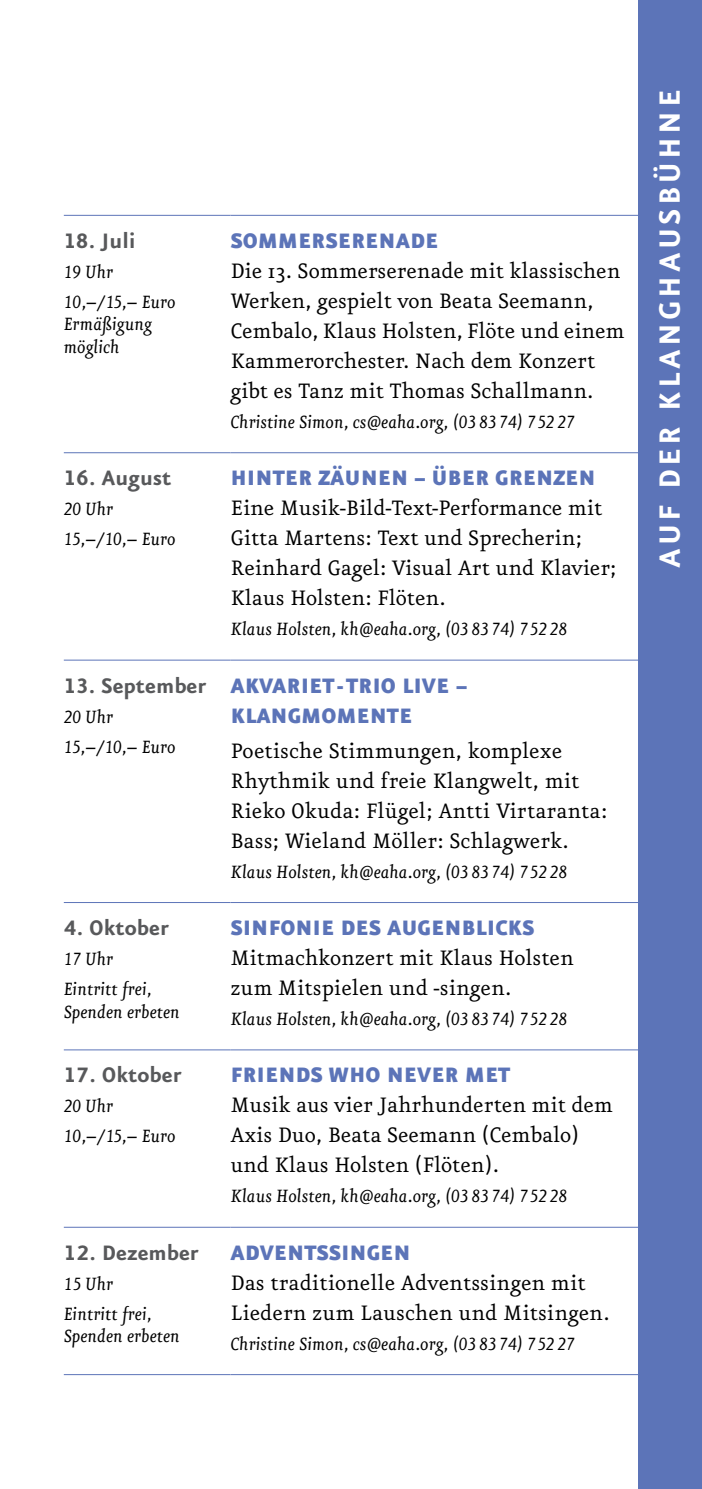
<style>
.page{position:relative;width:702px;height:1489px;background:#fff}
.page>*{position:absolute;margin:0;border:0;box-sizing:border-box;transform-origin:0 0}
.t1{font:35px "Eureka Sans CE Bold Caps";letter-spacing:.1em;color:#fff}
.t2{font:25px/30px "Eureka CE";letter-spacing:-.005em;color:#000}
.t3{font:25px/30px "Eureka Sans CE Black Caps";color:#5c74b8}
.t4{font:700 25px "Eureka Sans CE";color:#58595b}
.t5{font:italic 21.25px/30px "Eureka CE";color:#000}
.s1{font-family:"Eureka Sans CE Bold Caps";font-weight:400}
</style>
<div class="page">
<hr style="left:64px;top:215px;width:166px;height:1px;background:#5c74b8">
<hr style="left:230px;top:215px;width:408px;height:1px;background:#5c74b8">
<hr style="left:64px;top:452px;width:166px;height:1px;background:#5c74b8">
<hr style="left:230px;top:452px;width:408px;height:1px;background:#5c74b8">
<hr style="left:64px;top:659px;width:166px;height:1px;background:#5c74b8">
<hr style="left:230px;top:659px;width:408px;height:1px;background:#5c74b8">
<hr style="left:64px;top:902px;width:166px;height:1px;background:#5c74b8">
<hr style="left:230px;top:902px;width:408px;height:1px;background:#5c74b8">
<hr style="left:64px;top:1049px;width:166px;height:1px;background:#5c74b8">
<hr style="left:230px;top:1049px;width:408px;height:1px;background:#5c74b8">
<hr style="left:64px;top:1226px;width:166px;height:1px;background:#5c74b8">
<hr style="left:230px;top:1226px;width:408px;height:1px;background:#5c74b8">
<hr style="left:64px;top:1373px;width:166px;height:1px;background:#5c74b8">
<hr style="left:230px;top:1373px;width:408px;height:1px;background:#5c74b8">
<div style="left:638px;top:0;width:64px;height:1488px;background:#5c74b8"></div>
<p class="t4" style="left:64px;top:227px;width:74px"><span class="s1">18.</span> Juli</p>
<p class="t5" style="left:64px;top:257px;width:113px">19 Uhr<br>10,–/15,– Euro</p>
<p class="t5" style="left:64px;top:314px;width:90px;line-height:22.5px">Ermäßigung möglich</p>
<p class="t4" style="left:64px;top:464px;width:109px"><span class="s1">16.</span> August</p>
<p class="t5" style="left:64px;top:495px;width:113px">20 Uhr<br>15,–/10,– Euro</p>
<p class="t3" style="left:230px;top:226px;width:45px">SOMMER</p>
<p class="t3" style="left:325px;top:226px;width:27px">SEREN</p>
<p class="t3" style="left:396px;top:226px;width:28px">ADE</p>
<p class="t2" style="left:230px;top:256px;width:396px">Die 13. Sommerserenade mit klassischen Werken, gespielt von Beata Seemann, Cembalo, Klaus Holsten, Flöte und einem Kammerorchester. Nach dem Konzert gibt es Tanz mit Thomas Schallmann.</p>
<p class="t5" style="left:230px;top:407px;width:346px">Christine Simon, cs@eaha.org, (03 83 74) 752 27</p>
<p class="t3" style="left:230px;top:463px;width:367px">HINTER ZÄUNEN – ÜBER GRENZEN</p>
<p class="t2" style="left:230px;top:494px;width:387px">Eine Musik-Bild-Text-Performance mit Gitta Martens: Text und Sprecherin; Reinhard Gagel: Visual Art und Klavier; Klaus Holsten: Flöten.</p>
<p class="t5" style="left:230px;top:615px;width:338px">Klaus Holsten, kh@eaha.org, (03 83 74) 752 28</p>
<h1 class="t1" style="left:651px;top:568px;width:479px;rotate:-90deg">auf der klanghausbühne</h1>
<p class="t4" style="left:64px;top:671px;width:144px"><span class="s1">13.</span> September</p>
<p class="t5" style="left:64px;top:702px;width:113px">20 Uhr<br>15,–/10,– Euro</p>
<p class="t3" style="left:230px;top:670px;width:239px">AKVARIET -TRIO LIVE –<br>KLANGMOMENTE</p>
<p class="t2" style="left:230px;top:736px;width:378px">Poetische Stimmungen, komplexe Rhythmik und freie Klangwelt, mit Rieko Okuda: Flügel; Antti Virtaranta:<br>Bass; Wieland Möller: Schlagwerk.</p>
<p class="t5" style="left:230px;top:857px;width:338px">Klaus Holsten, kh@eaha.org, (03 83 74) 752 28</p>
<p class="t4" style="left:64px;top:914px;width:106px"><span class="s1">4.</span> Oktober</p>
<p class="t5" style="left:64px;top:944px;width:89px">17 Uhr<br>Eintritt frei,</p>
<p class="t5" style="left:64px;top:997px;width:117px">Spenden erbeten</p>
<p class="t3" style="left:230px;top:913px;width:78px">SIN FONIE</p>
<p class="t3" style="left:340px;top:913px;width:105px">DES AUGENBLICK</p>
<p class="t3" style="left:522px;top:913px;width:14px">S</p>
<p class="t2" style="left:230px;top:943px;width:345px">Mitmachkonzert mit Klaus Holsten zum Mitspielen und -singen.</p>
<p class="t5" style="left:230px;top:1004px;width:338px">Klaus Holsten, kh@eaha.org, (03 83 74) 752 28</p>
<p class="t4" style="left:64px;top:1061px;width:119px"><span class="s1">17.</span> Oktober</p>
<p class="t5" style="left:64px;top:1091px;width:113px">20 Uhr<br>10,–/15,– Euro</p>
<p class="t3" style="left:230px;top:1060px;width:281px">FRIENDS WHO NEVER MET</p>
<p class="t2" style="left:230px;top:1090px;width:384px">Musik aus vier Jahrhunderten mit dem<br>Axis Duo, Beata Seemann (Cembalo) und Klaus Holsten (Flöten).</p>
<p class="t5" style="left:230px;top:1181px;width:338px">Klaus Holsten, kh@eaha.org, (03 83 74) 752 28</p>
<p class="t4" style="left:64px;top:1238px;width:136px"><span class="s1">12.</span> Dezember</p>
<p class="t5" style="left:64px;top:1269px;width:89px">15 Uhr<br>Eintritt frei,</p>
<p class="t5" style="left:64px;top:1321px;width:117px">Spenden erbeten</p>
<p class="t3" style="left:230px;top:1237px;width:182px">ADVENTSSINGEN</p>
<p class="t2" style="left:230px;top:1268px;width:381px">Das traditionelle Adventssingen mit<br>Liedern zum Lauschen und Mitsingen.</p>
<p class="t5" style="left:230px;top:1329px;width:346px">Christine Simon, cs@eaha.org, (03 83 74) 752 27</p>
</div>
